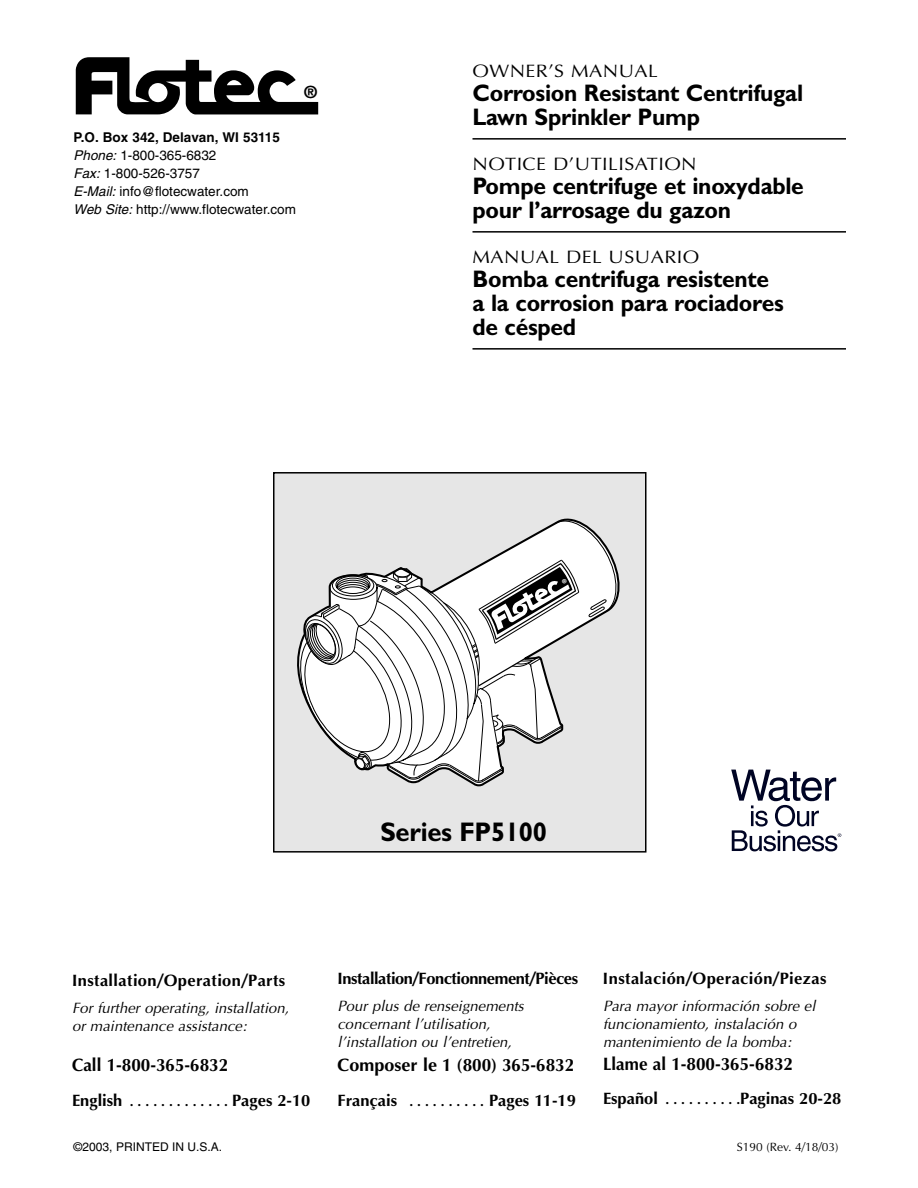
<style>
.page{position:relative;width:918px;height:1188px;background:#fff}
.page>*{position:absolute;margin:0;border:0;box-sizing:border-box;transform-origin:0 0}
.t1{font:700 27px "Gill Sans";letter-spacing:-.01em;color:#000;scale:.95 1}
.t2{font:700 24px/24px "Gill Sans";letter-spacing:-.01em;color:#000;scale:.95 1}
.t3{font:18px "Optima";letter-spacing:.02em;color:#000;scale:1.1 1}
.t4{font:700 18px "Optima";color:#000;scale:.95 1}
.t5{font:700 18px "Optima";color:#000}
.t6{font:700 16.8px "Helvetica";color:#000}
.t7{font:700 16.5px "Optima";color:#000}
.t8{font:700 16.5px "Optima";letter-spacing:.02em;color:#000}
.t9{font:700 16.5px "Optima";letter-spacing:-.03em;color:#000}
.t10{font:italic 15px/18px "Optima";color:#000}
.t11{font:13.5px/18px "Helvetica";color:#000}
.t12{font:12px "Helvetica";color:#000}
.t13{font:12px "Optima";color:#000}
.s1{font-weight:700}
.s2{font-style:italic}
.s3{font-size:13.5px}
</style>
<div class="page">
<hr style="left:472px;top:138px;width:374px;height:2px;background:#000">
<hr style="left:472px;top:231px;width:374px;height:2px;background:#000">
<hr style="left:472px;top:348px;width:374px;height:2px;background:#000">
<div style="left:274px;top:474px;width:371px;height:377px;background:#e6e6e6"></div>
<div style="left:273px;top:472px;width:373px;height:381px;border:2px solid #000"></div>
<svg style="left:76px;top:57px;width:242px;height:57px"></svg>
<svg style="left:731px;top:770px;width:110px;height:81px"></svg>
<svg style="left:297px;top:518px;width:323px;height:265px"></svg>
<p class="t6" style="left:304px;top:85px;width:14px">®</p>
<p class="t11" style="left:74px;top:129px;width:224px"><span class="s1">P.O. Box 342, Delavan, WI 53115<br></span><span class="s2">Phone:</span> 1-800-365-6832<br><span class="s2">Fax:</span> 1-800-526-3757<br><span class="s2">E-Mail:</span> info@flotecwater.com<br><span class="s2">Web Site:</span> http://www.flotecwater.com</p>
<p class="t3" style="left:472px;top:63px;width:170px">OWNER’S MANUAL</p>
<h2 class="t2" style="left:472px;top:83px;width:350px">Corrosion Resistant Centrifugal<br>Lawn Sprinkler Pump</h2>
<p class="t3" style="left:472px;top:156px;width:205px">NOTICE D’UTILISATION</p>
<h2 class="t2" style="left:472px;top:176px;width:350px">Pompe centrifuge et inoxydable pour l’arrosage du gazon</h2>
<p class="t3" style="left:472px;top:249px;width:208px">MANUAL DEL USUARIO</p>
<h2 class="t2" style="left:472px;top:269px;width:329px">Bomba centrifuga resistente a la corrosion para rociadores de césped</h2>
<h1 class="t1" style="left:380px;top:823px;width:177px">Series FP5100</h1>
<p class="t8" style="left:72px;top:973px;width:215px">Installation/Operation/Parts</p>
<p class="t10" style="left:72px;top:1000px;width:219px">For further operating, installation, or maintenance assistance:</p>
<p class="t4" style="left:72px;top:1058px;width:166px">Call 1-800-365-6832</p>
<p class="t7" style="left:72px;top:1093px;width:240px">English <span class="s3">. . . . . . . . . . . . .</span> Pages 2-10</p>
<p class="t9" style="left:338px;top:972px;width:242px">Installation/Fonctionnement/Pièces</p>
<p class="t10" style="left:338px;top:999px;width:188px">Pour plus de renseignements concernant l’utilisation, l’installation ou l’entretien,</p>
<p class="t5" style="left:338px;top:1058px;width:238px">Composer le 1 (800) 365-6832</p>
<p class="t7" style="left:338px;top:1094px;width:240px">Français <span class="s3">. . . . . . . . . .</span> Pages 11-19</p>
<p class="t8" style="left:603px;top:972px;width:225px">Instalación/Operación/Piezas</p>
<p class="t10" style="left:603px;top:999px;width:214px">Para mayor información sobre el funcionamiento, instalación o mantenimiento de la bomba:</p>
<p class="t4" style="left:603px;top:1056px;width:202px">Llame al 1-800-365-6832</p>
<p class="t7" style="left:603px;top:1092px;width:240px">Español <span class="s3">. . . . . . . . . .</span>Paginas 20-28</p>
<p class="t12" style="left:74px;top:1142px;width:150px">©2003, PRINTED IN U.S.A.</p>
<p class="t13" style="left:737px;top:1142px;width:103px">S190 (Rev. 4/18/03)</p>
</div>
